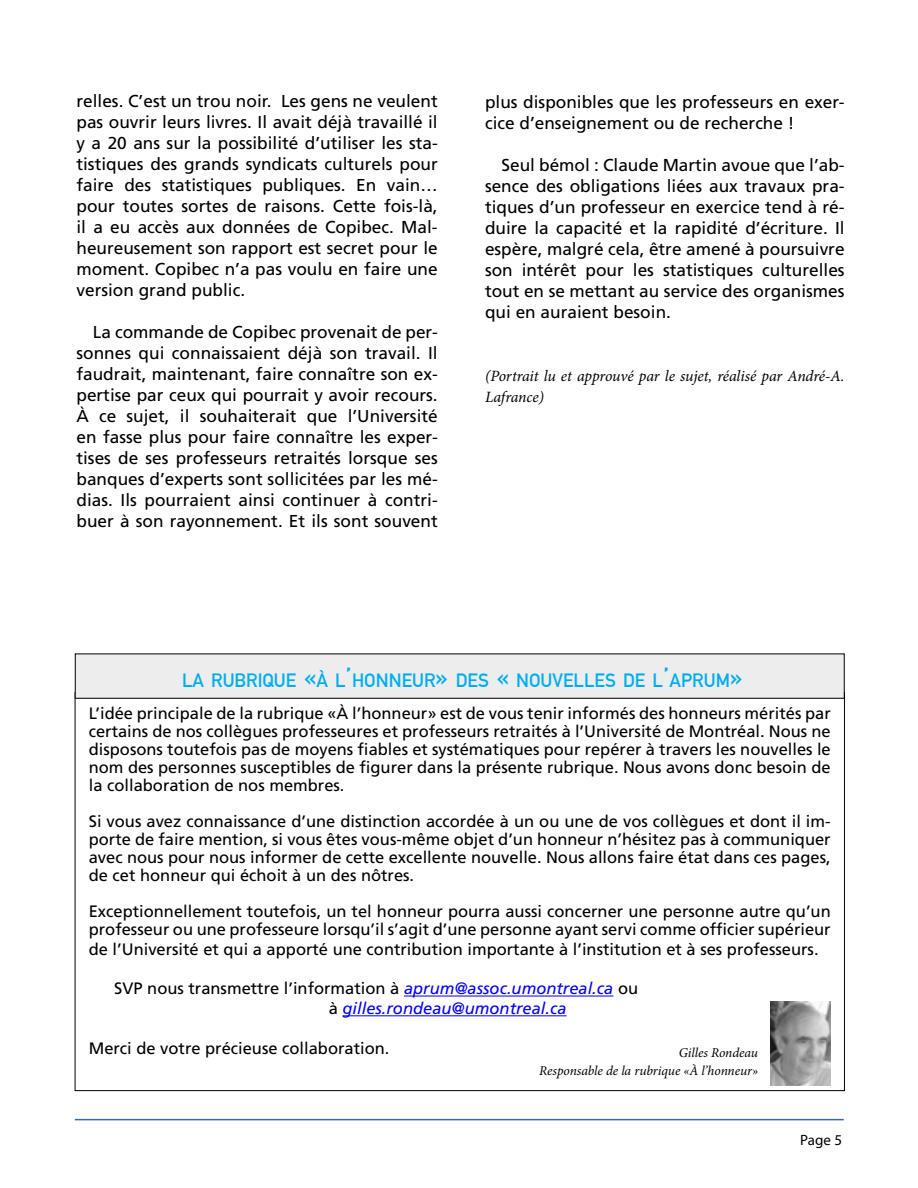
<style>
.page{position:relative;width:918px;height:1188px;background:#fff}
.page>*{position:absolute;margin:0;border:0;box-sizing:border-box;transform-origin:0 0}
.t1{font:700 18.9px "DIN Alternate";color:#00aeef}
.t2{font:17.25px/21px "Frutiger";color:#000;text-align:justify}
.t3{font:16.5px/18px "Frutiger";color:#000;text-align:justify}
.t4{font:italic 16.5px/19.8px "Frutiger";color:#00f}
.t5{font:italic 15.75px/21px "Minion Pro";letter-spacing:-.01em;color:#000}
.t6{font:15px "Myriad Pro";color:#000}
.t7{font:italic 13.5px/18px "Minion Pro";letter-spacing:-.005em;color:#000;text-align:right}
.s1{font-size:27px}
.s2{font-style:normal;color:#000}
</style>
<div class="page">
<hr style="left:75px;top:1119px;width:769px;height:1px;background:#3c65af">
<hr style="left:404px;top:996px;width:209px;height:1px;background:#00f">
<hr style="left:343px;top:1015px;width:224px;height:1px;background:#00f">
<div style="left:75px;top:654px;width:769px;height:44px;background:#ededee"></div>
<div style="left:75px;top:654px;width:770px;height:45px;border:1px solid #000"></div>
<img style="left:771px;top:1001px;width:59px;height:85px">
<p class="t2" style="left:76px;top:91px;width:363px">relles. C’est un trou noir. Les gens ne veulent pas ouvrir leurs livres. Il avait déjà travaillé il y a 20 ans sur la possibilité d’utiliser les sta&shy;tistiques des grands syndicats culturels pour faire des statistiques publiques. En vain… pour toutes sortes de raisons. Cette fois-là, il a eu accès aux données de Copibec. Mal&shy;heureusement son rapport est secret pour le moment. Copibec n’a pas voulu en faire une version grand public.</p>
<p class="t2" style="left:76px;top:321px;width:363px;text-indent:17px">La commande de Copibec provenait de per&shy;sonnes qui connaissaient déjà son travail. Il faudrait, maintenant, faire connaître son ex&shy;pertise par ceux qui pourrait y avoir recours.<br>À ce sujet, il souhaiterait que l’Université en fasse plus pour faire connaître les exper&shy;tises de ses professeurs retraités lorsque ses banques d’experts sont sollicitées par les mé&shy;dias. Ils pourraient ainsi continuer à contri&shy;buer à son rayonnement. Et ils sont souvent</p>
<p class="t2" style="left:485px;top:91px;width:361px">plus disponibles que les professeurs en exer&shy;cice d’enseignement ou de recherche !</p>
<p class="t2" style="left:485px;top:154px;width:361px;text-indent:17px">Seul bémol : Claude Martin avoue que l’ab&shy;sence des obligations liées aux travaux pra&shy;tiques d’un professeur en exercice tend à ré&shy;duire la capacité et la rapidité d’écriture. Il espère, malgré cela, être amené à poursuivre son intérêt pour les statistiques culturelles tout en se mettant au service des organismes qui en auraient besoin.</p>
<p class="t5" style="left:485px;top:365px;width:361px">(Portrait lu et approuvé par le sujet, réalisé par André-A.<br>Lafrance)</p>
<p class="t1" style="left:182px;top:665px;width:563px">LA RUBRIQUE <span class="s1">«</span>À L<span class="s1">’</span>HONNEUR<span class="s1">»</span> DES <span class="s1">«</span> NOUVELLES DE L<span class="s1">’</span>APRUM<span class="s1">»</span></p>
<p class="t3" style="left:89px;top:704px;width:744px">L’idée principale de la rubrique «À l’honneur» est de vous tenir informés des honneurs mérités par certains de nos collègues professeures et professeurs retraités à l’Université de Montréal. Nous ne disposons toutefois pas de moyens fiables et systématiques pour repérer à travers les nouvelles le nom des personnes susceptibles de figurer dans la présente rubrique. Nous avons donc besoin de la collaboration de nos membres.</p>
<p class="t3" style="left:89px;top:812px;width:743px">Si vous avez connaissance d’une distinction accordée à un ou une de vos collègues et dont il im&shy;porte de faire mention, si vous êtes vous-même objet d’un honneur n’hésitez pas à communiquer avec nous pour nous informer de cette excellente nouvelle. Nous allons faire état dans ces pages, de cet honneur qui échoit à un des nôtres.</p>
<p class="t3" style="left:89px;top:902px;width:744px">Exceptionnellement toutefois, un tel honneur pourra aussi concerner une personne autre qu’un professeur ou une professeure lorsqu’il s’agit d’une personne ayant servi comme officier supérieur</p>
<p class="t3" style="left:89px;top:940px;width:731px">de l’Université et qui a apporté une contribution importante à l’institution et à ses professeurs.</p>
<p class="t4" style="left:329px;top:979px;width:311px;text-indent:-214px"><span class="s2">SVP nous transmettre l’information à</span> aprum@assoc.umontreal.ca <span class="s2">ou à</span> gilles.rondeau@umontreal.ca</p>
<p class="t3" style="left:89px;top:1039px;width:302px">Merci de votre précieuse collaboration.</p>
<p class="t7" style="left:539px;top:1043px;width:220px">Gilles Rondeau<br>Responsable de la rubrique «À l’honneur»</p>
<p class="t6" style="left:800px;top:1131px;width:43px">Page 5</p>
</div>
